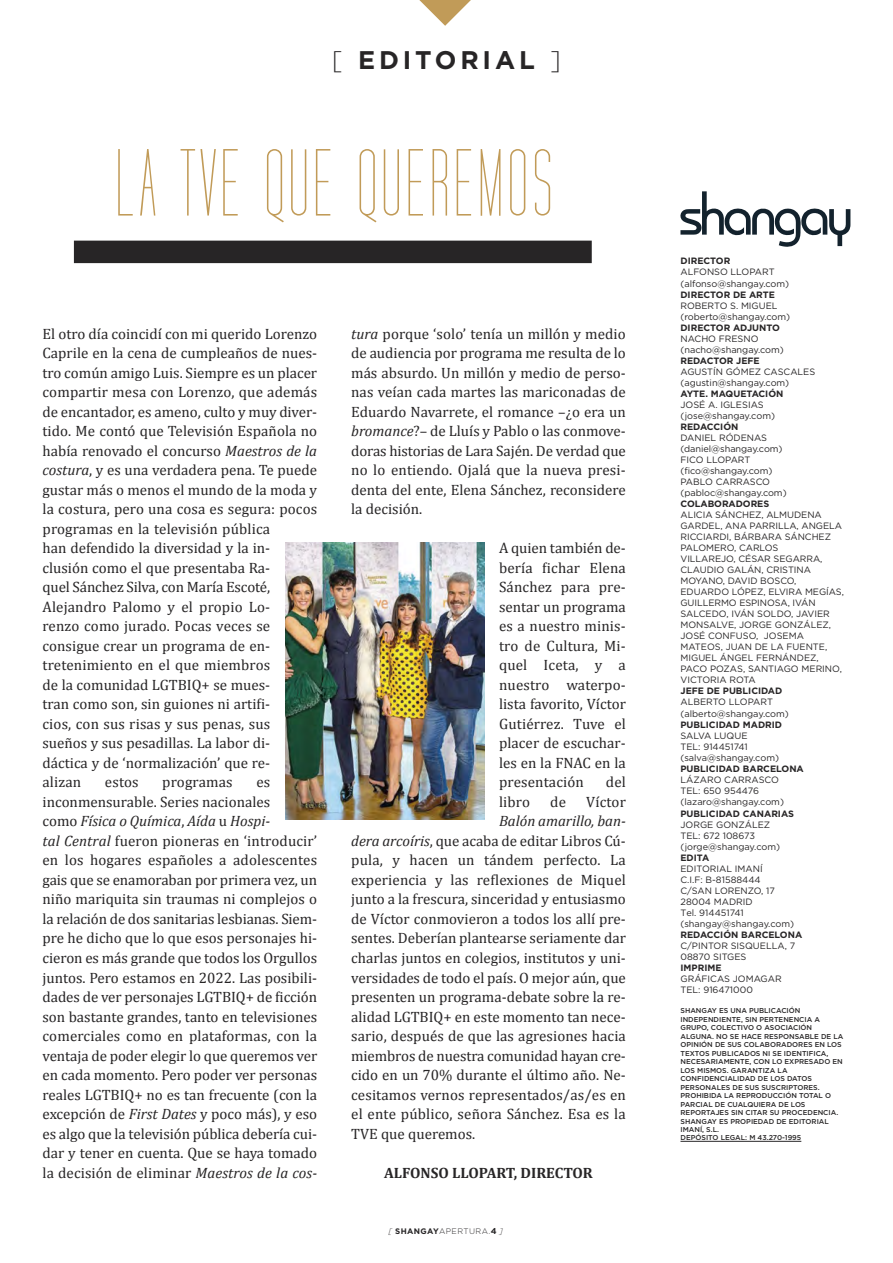
<style>
.page{position:relative;width:893px;height:1263px;background:#fff}
.page>*{position:absolute;margin:0;border:0;box-sizing:border-box;transform-origin:0 0}
.t1{font:96.45px "Tall Films";letter-spacing:.025em;color:#c19b58}
.t2{font:700 25.5px "Gotham";letter-spacing:.15em;color:#272526}
.t3{font:15px/19.5px "Cambria";color:#272526}
.t4{font:700 15px "Cambria";color:#272526}
.t5{font:italic 15px "Cambria";color:#272526}
.t6{font:9.15px/10.9px "Gotham";letter-spacing:-.005em;color:#272526}
.t7{font:700 9.15px "Gotham";color:#272526}
.t8{font:300 7.95px "Gotham";letter-spacing:.05em;color:#272526}
.t9{font:500 7.05px/8.6px "Gotham";color:#272526}
.s1{font-weight:300}
.s2{font-style:italic}
.s3{font-weight:700}
.s4{font-weight:700;font-size:8.55px}
</style>
<div class="page">
<svg style="left:419px;top:0;width:52px;height:26px"></svg>
<hr style="left:680px;top:1141px;width:121px;height:1px;background:#272526">
<svg style="left:680px;top:191px;width:170px;height:56px"></svg>
<div style="left:74px;top:241px;width:518px;height:22px;background:#272526"></div>
<img style="left:285px;top:543px;width:199px;height:276px">
<p class="t2" style="left:332px;top:46px;width:231px"><span class="s1">[</span> EDITORIAL <span class="s1">]</span></p>
<p class="t1" style="left:115px;top:138px;width:441px">LA TVE QUE QUEREMOS</p>
<p class="t3" style="left:43px;top:324px;width:276px">El otro día coincidí con mi querido Lorenzo Caprile en la cena de cumpleaños de nues&shy;tro común amigo Luis. Siempre es un placer compartir mesa con Lorenzo, que además de encantador, es ameno, culto y muy diver&shy;tido. Me contó que Televisión Española no había renovado el concurso <span class="s2">Maestros de la costura</span>, y es una verdadera pena. Te puede gustar más o menos el mundo de la moda y la costura, pero una cosa es segura: pocos programas en la televisión pública<br>han defendido la diversidad y la in&shy;clusión como el que presentaba Ra-<br>quel Sánchez Silva, con María Escoté, Alejandro Palomo y el propio Lo-<br>renzo como jurado. Pocas veces se consigue crear un programa de en&shy;tretenimiento en el que miembros<br>de la comunidad LGTBIQ+ se mues-<br>tran como son, sin guiones ni artifi-<br>cios, con sus risas y sus penas, sus sueños y sus pesadillas. La labor di&shy;dáctica y de ‘normalización’ que re-<br>alizan</p>
<p class="t3" style="left:105px;top:772px;width:35px">estos</p>
<p class="t3" style="left:162px;top:772px;width:72px">programas</p>
<p class="t3" style="left:43px;top:772px;width:276px;text-indent:214px">es inconmensurable. Series nacionales<br>como <span class="s2">Física o Química</span>, <span class="s2">Aída</span> u <span class="s2">Hospi‐<br>tal Central</span> fueron pioneras en ‘introducir’ en los hogares españoles a adolescentes gais que se enamoraban por primera vez, un niño mariquita sin traumas ni complejos o la relación de dos sanitarias lesbianas. Siem&shy;pre he dicho que lo que esos personajes hi&shy;cieron es más grande que todos los Orgullos juntos. Pero estamos en 2022. Las posibili&shy;dades de ver personajes LGTBIQ+ de ficción son bastante grandes, tanto en televisiones comerciales como en plataformas, con la ventaja de poder elegir lo que queremos ver en cada momento. Pero poder ver personas reales LGTBIQ+ no es tan frecuente (con la excepción de <span class="s2">First Dates</span> y poco más), y eso es algo que la televisión pública debería cui&shy;dar y tener en cuenta. Que se haya tomado la decisión de eliminar <span class="s2">Maestros de la cos‐</span></p>
<p class="t3" style="left:351px;top:324px;width:276px;text-align:justify"><span class="s2">tura</span> porque ‘solo’ tenía un millón y medio de audiencia por programa me resulta de lo más absurdo. Un millón y medio de perso&shy;nas veían cada martes las mariconadas de Eduardo Navarrete, el romance –¿o era un <span class="s2">bromance</span>?– de Lluís y Pablo o las conmove&shy;doras historias de Lara Sajén. De verdad que no lo entiendo. Ojalá que la nueva presi&shy;denta del ente, Elena Sánchez, reconsidere la decisión.</p>
<p class="t3" style="left:499px;top:538px;width:128px;text-align:justify">A quien también de&shy;bería fichar Elena Sánchez para pre&shy;sentar un programa es a nuestro minis&shy;tro de Cultura, Mi&shy;quel Iceta, y a nuestro waterpo&shy;lista favorito, Víctor Gutiérrez. Tuve el placer de escuchar&shy;les en la FNAC en la presentación</p>
<p class="t3" style="left:606px;top:772px;width:22px">del</p>
<p class="t3" style="left:499px;top:792px;width:32px">libro</p>
<p class="t3" style="left:550px;top:792px;width:17px">de</p>
<p class="t3" style="left:586px;top:792px;width:41px">Víctor</p>
<p class="t5" style="left:499px;top:812px;width:128px">Balón amarillo, ban‐</p>
<p class="t3" style="left:351px;top:831px;width:276px"><span class="s2">dera arcoíris</span>, que acaba de editar Libros Cú-</p>
<p class="t3" style="left:351px;top:850px;width:276px">pula, y hacen un tándem perfecto. La</p>
<p class="t3" style="left:351px;top:870px;width:276px">experiencia y las reflexiones de Miquel</p>
<p class="t3" style="left:351px;top:889px;width:276px">junto a la frescura, sinceridad y entusiasmo</p>
<p class="t3" style="left:351px;top:909px;width:276px">de Víctor conmovieron a todos los allí pre-</p>
<p class="t3" style="left:351px;top:928px;width:276px">sentes. Deberían plantearse seriamente dar</p>
<p class="t3" style="left:351px;top:948px;width:276px">charlas juntos en colegios, institutos y uni-</p>
<p class="t3" style="left:351px;top:967px;width:276px">versidades de todo el país. O mejor aún, que</p>
<p class="t3" style="left:351px;top:987px;width:276px">presenten un programa-debate sobre la re-</p>
<p class="t3" style="left:351px;top:1006px;width:276px">alidad LGTBIQ+ en este momento tan nece-</p>
<p class="t3" style="left:351px;top:1026px;width:276px">sario, después de que las agresiones hacia</p>
<p class="t3" style="left:351px;top:1045px;width:276px">miembros de nuestra comunidad hayan cre-</p>
<p class="t3" style="left:351px;top:1065px;width:276px">cido en un 70% durante el último año. Ne-</p>
<p class="t3" style="left:351px;top:1084px;width:276px">cesitamos vernos representados/as/es en</p>
<p class="t3" style="left:351px;top:1104px;width:276px">el ente público, señora Sánchez. Esa es la</p>
<p class="t3" style="left:351px;top:1123px;width:126px">TVE que queremos.</p>
<p class="t4" style="left:384px;top:1163px;width:210px">ALFONSO LLOPART, DIRECTOR</p>
<p class="t8" style="left:388px;top:1228px;width:116px"><span class="s2">[</span> <span class="s3">SHANGAY</span>APERTURA.<span class="s4">4</span> <span class="s2">]</span></p>
<p class="t7" style="left:680px;top:256px;width:51px">DIRECTOR</p>
<p class="t6" style="left:680px;top:267px;width:96px">ALFONSO LLOPART</p>
<p class="t6" style="left:680px;top:278px;width:110px">(alfonso@shangay.com)</p>
<p class="t7" style="left:680px;top:289px;width:96px">DIRECTOR DE ARTE</p>
<p class="t6" style="left:680px;top:300px;width:99px">ROBERTO S. MIGUEL</p>
<p class="t6" style="left:680px;top:311px;width:111px">(roberto@shangay.com)</p>
<p class="t7" style="left:680px;top:322px;width:101px">DIRECTOR ADJUNTO</p>
<p class="t6" style="left:680px;top:334px;width:79px">NACHO FRESNO</p>
<p class="t6" style="left:680px;top:345px;width:105px">(nacho@shangay.com)</p>
<p class="t7" style="left:680px;top:355px;width:81px">REDACTOR JEFE</p>
<p class="t6" style="left:680px;top:367px;width:136px">AGUSTÍN GÓMEZ CASCALES (agustin@shangay.com)</p>
<p class="t7" style="left:680px;top:388px;width:104px">AYTE. MAQUETACIÓN</p>
<p class="t6" style="left:680px;top:400px;width:85px">JOSÉ A. IGLESIAS</p>
<p class="t6" style="left:680px;top:411px;width:96px">(jose@shangay.com)</p>
<p class="t7" style="left:680px;top:421px;width:59px">REDACCIÓN</p>
<p class="t6" style="left:680px;top:433px;width:88px">DANIEL RÓDENAS</p>
<p class="t6" style="left:680px;top:444px;width:104px">(daniel@shangay.com)</p>
<p class="t6" style="left:680px;top:455px;width:93px">FICO LLOPART (fico@shangay.com)</p>
<p class="t6" style="left:680px;top:477px;width:91px">PABLO CARRASCO</p>
<p class="t6" style="left:680px;top:488px;width:108px">(pabloc@shangay.com)</p>
<p class="t7" style="left:680px;top:499px;width:90px">COLABORADORES</p>
<p class="t6" style="left:680px;top:510px;width:163px">ALICIA SÁNCHEZ, ALMUDENA<br>GARDEL, ANA PARRILLA, ANGELA<br>RICCIARDI, BÁRBARA SÁNCHEZ<br>PALOMERO, CARLOS</p>
<p class="t6" style="left:680px;top:554px;width:144px">VILLAREJO, CÉSAR SEGARRA,<br>CLAUDIO GALÁN, CRISTINA</p>
<p class="t6" style="left:680px;top:576px;width:165px">MOYANO, DAVID BOSCO,<br>EDUARDO LÓPEZ, ELVIRA MEGÍAS,<br>GUILLERMO ESPINOSA, IVÁN</p>
<p class="t6" style="left:680px;top:609px;width:152px">SALCEDO, IVÁN SOLDO, JAVIER<br>MONSALVE, JORGE GONZÁLEZ,<br>JOSÉ CONFUSO, JOSEMA</p>
<p class="t6" style="left:680px;top:642px;width:148px">MATEOS, JUAN DE LA FUENTE,</p>
<p class="t6" style="left:680px;top:653px;width:163px">MIGUEL ÁNGEL FERNÁNDEZ,<br>PACO POZAS, SANTIAGO MERINO,<br>VICTORIA ROTA</p>
<p class="t7" style="left:680px;top:686px;width:103px">JEFE DE PUBLICIDAD</p>
<p class="t6" style="left:680px;top:697px;width:94px">ALBERTO LLOPART</p>
<p class="t6" style="left:680px;top:709px;width:110px">(alberto@shangay.com)</p>
<p class="t7" style="left:680px;top:720px;width:103px">PUBLICIDAD MADRID</p>
<p class="t6" style="left:680px;top:731px;width:69px">SALVA LUQUE</p>
<p class="t6" style="left:680px;top:742px;width:69px">TEL: 914451741</p>
<p class="t6" style="left:680px;top:753px;width:100px">(salva@shangay.com)</p>
<p class="t7" style="left:680px;top:764px;width:125px">PUBLICIDAD BARCELONA</p>
<p class="t6" style="left:680px;top:775px;width:100px">LÁZARO CARRASCO</p>
<p class="t6" style="left:680px;top:786px;width:80px">TEL: 650 954476</p>
<p class="t6" style="left:680px;top:797px;width:105px">(lazaro@shangay.com)</p>
<p class="t7" style="left:680px;top:808px;width:115px">PUBLICIDAD CANARIAS</p>
<p class="t6" style="left:680px;top:819px;width:91px">JORGE GONZÁLEZ</p>
<p class="t6" style="left:680px;top:830px;width:76px">TEL: 672 108673</p>
<p class="t6" style="left:680px;top:841px;width:101px">(jorge@shangay.com)</p>
<p class="t7" style="left:680px;top:852px;width:30px">EDITA</p>
<p class="t6" style="left:680px;top:863px;width:84px">EDITORIAL IMANÍ</p>
<p class="t6" style="left:680px;top:874px;width:82px">C.I.F: B-81588444</p>
<p class="t6" style="left:680px;top:886px;width:96px">C/SAN LORENZO, 17</p>
<p class="t6" style="left:680px;top:897px;width:74px">28004 MADRID</p>
<p class="t6" style="left:680px;top:908px;width:65px">Tel. 914451741</p>
<p class="t6" style="left:680px;top:919px;width:115px">(shangay@shangay.com)</p>
<p class="t7" style="left:680px;top:929px;width:123px">REDACCIÓN BARCELONA</p>
<p class="t6" style="left:680px;top:941px;width:116px">C/PINTOR SISQUELLA, 7</p>
<p class="t6" style="left:680px;top:952px;width:67px">08870 SITGES</p>
<p class="t7" style="left:680px;top:962px;width:43px">IMPRIME</p>
<p class="t6" style="left:680px;top:974px;width:103px">GRÁFICAS JOMAGAR</p>
<p class="t6" style="left:680px;top:985px;width:74px">TEL: 916471000</p>
<p class="t9" style="left:680px;top:1007px;width:164px">SHANGAY ES UNA PUBLICACIÓN<br>INDEPENDIENTE, SIN PERTENENCIA A<br>GRUPO, COLECTIVO O ASOCIACIÓN<br>ALGUNA. NO SE HACE RESPONSABLE DE LA<br>OPINIÓN DE SUS COLABORADORES EN LOS<br>TEXTOS PUBLICADOS NI SE IDENTIFICA,<br>NECESARIAMENTE, CON LO EXPRESADO EN<br>LOS MISMOS. GARANTIZA LA<br>CONFIDENCIALIDAD DE LOS DATOS<br>PERSONALES DE SUS SUSCRIPTORES.<br>PROHIBIDA LA REPRODUCCIÓN TOTAL O<br>PARCIAL DE CUALQUIERA DE LOS<br>REPORTAJES SIN CITAR SU PROCEDENCIA.<br>SHANGAY ES PROPIEDAD DE EDITORIAL<br>IMANÍ, S.L.</p>
<p class="t9" style="left:680px;top:1134px;width:122px">DEPÓSITO LEGAL: M 43.270-1995</p>
</div>
